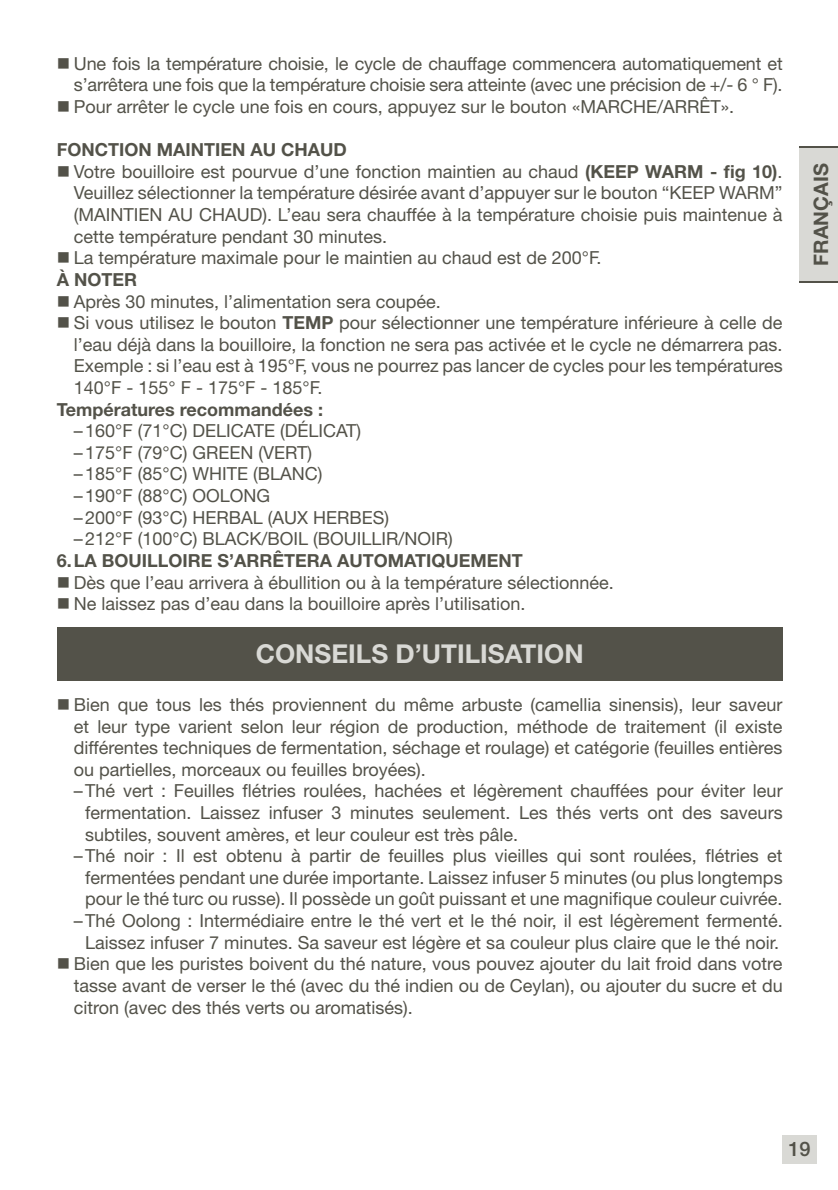
<style>
.page{position:relative;width:838px;height:1190px;background:#fff}
.page>*{position:absolute;margin:0;border:0;box-sizing:border-box;transform-origin:0 0}
.t1{font:700 26px "Helvetica Neue LT Std";color:#d9d9d5}
.t2{font:700 20px "Helvetica Neue LT Std";color:#535249}
.t3{font:500 20px "Helvetica Neue LT Std";color:#535249}
.t4{font:18px/21.6px "Helvetica Neue LT Std";color:#535249}
.t5{font:700 18px "Helvetica Neue LT Std";color:#535249}
.s1{font-weight:700}
</style>
<div class="page">
<div style="left:783px;top:1134px;width:34px;height:28px;background:#d9d9d5"></div>
<div style="left:800px;top:146px;width:38px;height:136px;background:#d9d9d5"></div>
<hr style="left:800px;top:281px;width:38px;height:1px;background:#535249">
<hr style="left:800px;top:146px;width:38px;height:1px;background:#535249">
<div style="left:57px;top:627px;width:726px;height:54px;background:#535249"></div>
<p class="t4" style="left:74px;top:52px;width:710px;text-align:justify">Une fois la température choisie, le cycle de chauffage commencera automatiquement et s’arrêtera une fois que la température choisie sera atteinte (avec une précision de +/- 6 ° F).<br>Pour arrêter le cycle une fois en cours, appuyez sur le bouton «MARCHE/ARRÊT».</p>
<p class="t4" style="left:74px;top:139px;width:710px;text-indent:-17px"><span class="s1">FONCTION MAINTIEN AU CHAUD<br></span>Votre bouilloire est pourvue d’une fonction maintien au chaud <span class="s1">(KEEP WARM - fig 10)</span>.<br>Veuillez sélectionner la température désirée avant d’appuyer sur le bouton “KEEP WARM” (MAINTIEN AU CHAUD). L’eau sera chauffée à la température choisie puis maintenue à cette température pendant 30 minutes.<br>La température maximale pour le maintien au chaud est de 200°F.</p>
<p class="t5" style="left:57px;top:268px;width:82px">À NOTER</p>
<p class="t4" style="left:74px;top:290px;width:710px">Après 30 minutes, l’alimentation sera coupée.<br>Si vous utilisez le bouton <span class="s1">TEMP</span> pour sélectionner une température inférieure à celle de l’eau déjà dans la bouilloire, la fonction ne sera pas activée et le cycle ne démarrera pas.<br>Exemple : si l’eau est à 195°F, vous ne pourrez pas lancer de cycles pour les températures 140°F - 155° F - 175°F - 185°F.</p>
<p class="t5" style="left:57px;top:398px;width:268px">Températures recommandées :</p>
<p class="t4" style="left:74px;top:419px;width:380px">–160°F (71°C) DELICATE (DÉLICAT)<br>–175°F (79°C) GREEN (VERT)<br>–185°F (85°C) WHITE (BLANC)<br>–190°F (88°C) OOLONG<br>–200°F (93°C) HERBAL (AUX HERBES)<br>–212°F (100°C) BLACK/BOIL (BOUILLIR/NOIR)</p>
<p class="t5" style="left:57px;top:549px;width:467px">6.LA BOUILLOIRE S’ARRÊTERA AUTOMATIQUEMENT</p>
<p class="t4" style="left:74px;top:571px;width:541px">Dès que l’eau arrivera à ébullition ou à la température sélectionnée.<br>Ne laissez pas d’eau dans la bouilloire après l’utilisation.</p>
<h1 class="t1" style="left:256px;top:638px;width:329px">CONSEILS D’UTILISATION</h1>
<p class="t4" style="left:74px;top:693px;width:710px">Bien que tous les thés proviennent du même arbuste (camellia sinensis), leur saveur</p>
<p class="t4" style="left:74px;top:715px;width:710px">et leur type varient selon leur région de production, méthode de traitement (il existe</p>
<p class="t4" style="left:74px;top:736px;width:710px">différentes techniques de fermentation, séchage et roulage) et catégorie (feuilles entières</p>
<p class="t4" style="left:74px;top:758px;width:354px">ou partielles, morceaux ou feuilles broyées).</p>
<p class="t4" style="left:74px;top:779px;width:710px">–Thé vert : Feuilles flétries roulées, hachées et légèrement chauffées pour éviter leur</p>
<p class="t4" style="left:85px;top:801px;width:699px">fermentation. Laissez infuser 3 minutes seulement. Les thés verts ont des saveurs</p>
<p class="t4" style="left:85px;top:823px;width:434px">subtiles, souvent amères, et leur couleur est très pâle.</p>
<p class="t4" style="left:74px;top:844px;width:710px">–Thé noir : Il est obtenu à partir de feuilles plus vieilles qui sont roulées, flétries et</p>
<p class="t4" style="left:85px;top:866px;width:699px">fermentées pendant une durée importante. Laissez infuser 5 minutes (ou plus longtemps</p>
<p class="t4" style="left:85px;top:887px;width:699px">pour le thé turc ou russe). Il possède un goût puissant et une magnifique couleur cuivrée.</p>
<p class="t4" style="left:74px;top:909px;width:710px">–Thé Oolong : Intermédiaire entre le thé vert et le thé noir, il est légèrement fermenté.</p>
<p class="t4" style="left:85px;top:931px;width:695px">Laissez infuser 7 minutes. Sa saveur est légère et sa couleur plus claire que le thé noir.</p>
<p class="t4" style="left:74px;top:952px;width:710px">Bien que les puristes boivent du thé nature, vous pouvez ajouter du lait froid dans votre</p>
<p class="t4" style="left:74px;top:974px;width:710px">tasse avant de verser le thé (avec du thé indien ou de Ceylan), ou ajouter du sucre et du</p>
<p class="t4" style="left:74px;top:995px;width:341px">citron (avec des thés verts ou aromatisés).</p>
<p class="t2" style="left:809px;top:265px;width:104px;rotate:-90deg">FRANÇAIS</p>
<p class="t3" style="left:788px;top:1136px;width:24px">19</p>
</div>
